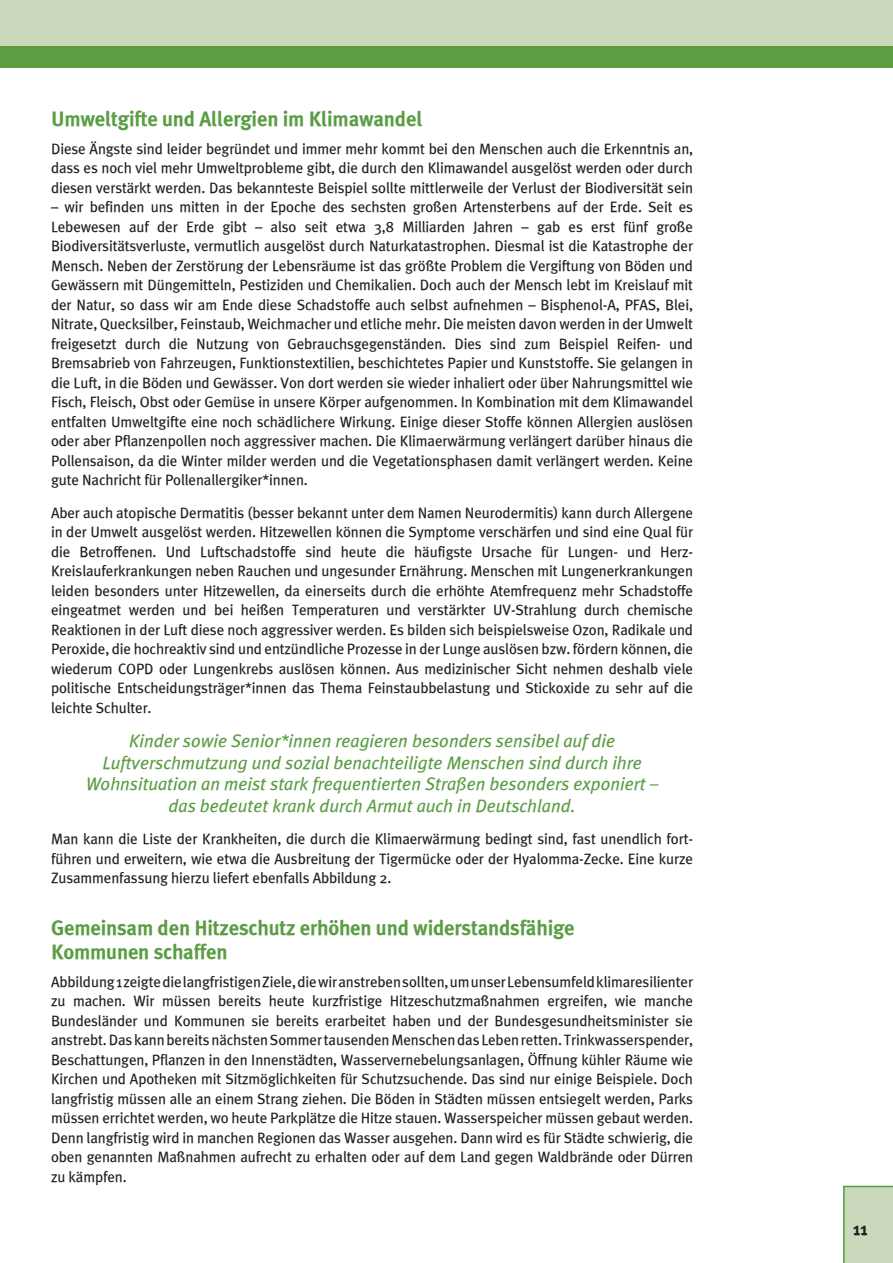
<style>
.page{position:relative;width:893px;height:1263px;background:#fff}
.page>*{position:absolute;margin:0;border:0;box-sizing:border-box;transform-origin:0 0}
.t1{font:700 21px/24px "Meta Plus";letter-spacing:-.01em;color:#5a9d44}
.t2{font:italic 18px/21.6px "Meta Plus";color:#5a9d44;text-align:center}
.t3{font:700 18px "Meta Plus";color:#231f20}
.t4{font:15px/19.5px "Meta Plus";letter-spacing:-.01em;color:#231f20;text-align:justify}
</style>
<div class="page">
<div style="left:0;top:0;width:893px;height:68px;background:#cad9bb"></div>
<div style="left:0;top:47px;width:893px;height:21px;background:#5c9d44"></div>
<div style="left:843px;top:1186px;width:50px;height:77px;background:#cad9bb"></div>
<h1 class="t1" style="left:51px;top:106px;width:373px">Umweltgifte und Allergien im Klimawandel</h1>
<p class="t4" style="left:51px;top:139px;width:644px">Diese Ängste sind leider begründet und immer mehr kommt bei den Menschen auch die Erkenntnis an, dass es noch viel mehr Umweltprobleme gibt, die durch den Klimawandel ausgelöst werden oder durch diesen verstärkt werden. Das bekannteste Beispiel sollte mittlerweile der Verlust der Biodiversität sein</p>
<p class="t4" style="left:51px;top:197px;width:644px">– wir befinden uns mitten in der Epoche des sechsten großen Artensterbens auf der Erde. Seit es Lebewesen auf der Erde gibt – also seit etwa 3,8 Milliarden Jahren – gab es erst fünf große Biodiversitätsverluste, vermutlich ausgelöst durch Naturkatastrophen. Diesmal ist die Katastrophe der Mensch. Neben der Zerstörung der Lebensräume ist das größte Problem die Vergiftung von Böden und Gewässern mit Düngemitteln, Pestiziden und Chemikalien. Doch auch der Mensch lebt im Kreislauf mit der Natur, so dass wir am Ende diese Schadstoffe auch selbst aufnehmen – Bisphenol-A, PFAS, Blei, Nitrate, Quecksilber, Feinstaub, Weichmacher und etliche mehr. Die meisten davon werden in der Umwelt freigesetzt durch die Nutzung von Gebrauchsgegenständen. Dies sind zum Beispiel Reifen- und Bremsabrieb von Fahrzeugen, Funktionstextilien, beschichtetes Papier und Kunststoffe. Sie gelangen in die Luft, in die Böden und Gewässer. Von dort werden sie wieder inhaliert oder über Nahrungsmittel wie Fisch, Fleisch, Obst oder Gemüse in unsere Körper aufgenommen. In Kombination mit dem Klimawandel entfalten Umweltgifte eine noch schädlichere Wirkung. Einige dieser Stoffe können Allergien auslösen oder aber Pflanzenpollen noch aggressiver machen. Die Klimaerwärmung verlängert darüber hinaus die Pollensaison, da die Winter milder werden und die Vegetationsphasen damit verlängert werden. Keine gute Nachricht für Pollenallergiker*innen.</p>
<p class="t4" style="left:51px;top:502px;width:644px">Aber auch atopische Dermatitis (besser bekannt unter dem Namen Neurodermitis) kann durch Allergene in der Umwelt ausgelöst werden. Hitzewellen können die Symptome verschärfen und sind eine Qual für die Betroffenen. Und Luftschadstoffe sind heute die häufigste Ursache für Lungen- und Herz-Kreislauferkrankungen neben Rauchen und ungesunder Ernährung. Menschen mit Lungenerkrankungen leiden besonders unter Hitzewellen, da einerseits durch die erhöhte Atemfrequenz mehr Schadstoffe eingeatmet werden und bei heißen Temperaturen und verstärkter UV-Strahlung durch chemische Reaktionen in der Luft diese noch aggressiver werden. Es bilden sich beispielsweise Ozon, Radikale und Peroxide, die hochreaktiv sind und entzündliche Prozesse in der Lunge auslösen bzw. fördern können, die wiederum COPD oder Lungenkrebs auslösen können. Aus medizinischer Sicht nehmen deshalb viele politische Entscheidungsträger*innen das Thema Feinstaubbelastung und Stickoxide zu sehr auf die leichte Schulter.</p>
<p class="t2" style="left:86px;top:730px;width:574px">Kinder sowie Senior*innen reagieren besonders sensibel auf die Luftverschmutzung und sozial benachteiligte Menschen sind durch ihre Wohnsituation an meist stark frequentierten Straßen besonders exponiert – das bedeutet krank durch Armut auch in Deutschland.</p>
<p class="t4" style="left:51px;top:829px;width:644px">Man kann die Liste der Krankheiten, die durch die Klimaerwärmung bedingt sind, fast unendlich fort&shy;führen und erweitern, wie etwa die Ausbreitung der Tigermücke oder der Hyalomma-Zecke. Eine kurze Zusammenfassung hierzu liefert ebenfalls Abbildung 2.</p>
<h1 class="t1" style="left:51px;top:915px;width:525px">Gemeinsam den H itzeschutz erhöhen und widerstandsfähige<br>Kommunen schaffen</h1>
<p class="t4" style="left:51px;top:971px;width:644px;text-align:left">Abbildung 1 zeigte die langfristigen Ziele, die wir anstreben sollten, um unser Lebensumfeld klimaresilienter zu machen. Wir müssen bereits heute kurzfristige Hitzeschutzmaßnahmen ergreifen, wie manche Bundesländer und Kommunen sie bereits erarbeitet haben und der Bundesgesundheitsminister sie anstrebt. Das kann bereits nächsten Sommer tausenden Menschen das Leben retten. Trinkwasserspender, Beschattungen, Pflanzen in den Innenstädten, Wasservernebelungsanlagen, Öffnung kühler Räume wie Kirchen und Apotheken mit Sitzmöglichkeiten für Schutzsuchende. Das sind nur einige Beispiele. Doch langfristig müssen alle an einem Strang ziehen. Die Böden in Städten müssen entsiegelt werden, Parks müssen errichtet werden, wo heute Parkplätze die Hitze stauen. Wasserspeicher müssen gebaut werden.<br>Denn langfristig wird in manchen Regionen das Wasser ausgehen. Dann wird es für Städte schwierig, die oben genannten Maßnahmen aufrecht zu erhalten oder auf dem Land gegen Waldbrände oder Dürren zu kämpfen.</p>
<p class="t3" style="left:853px;top:1218px;width:16px">11</p>
</div>
